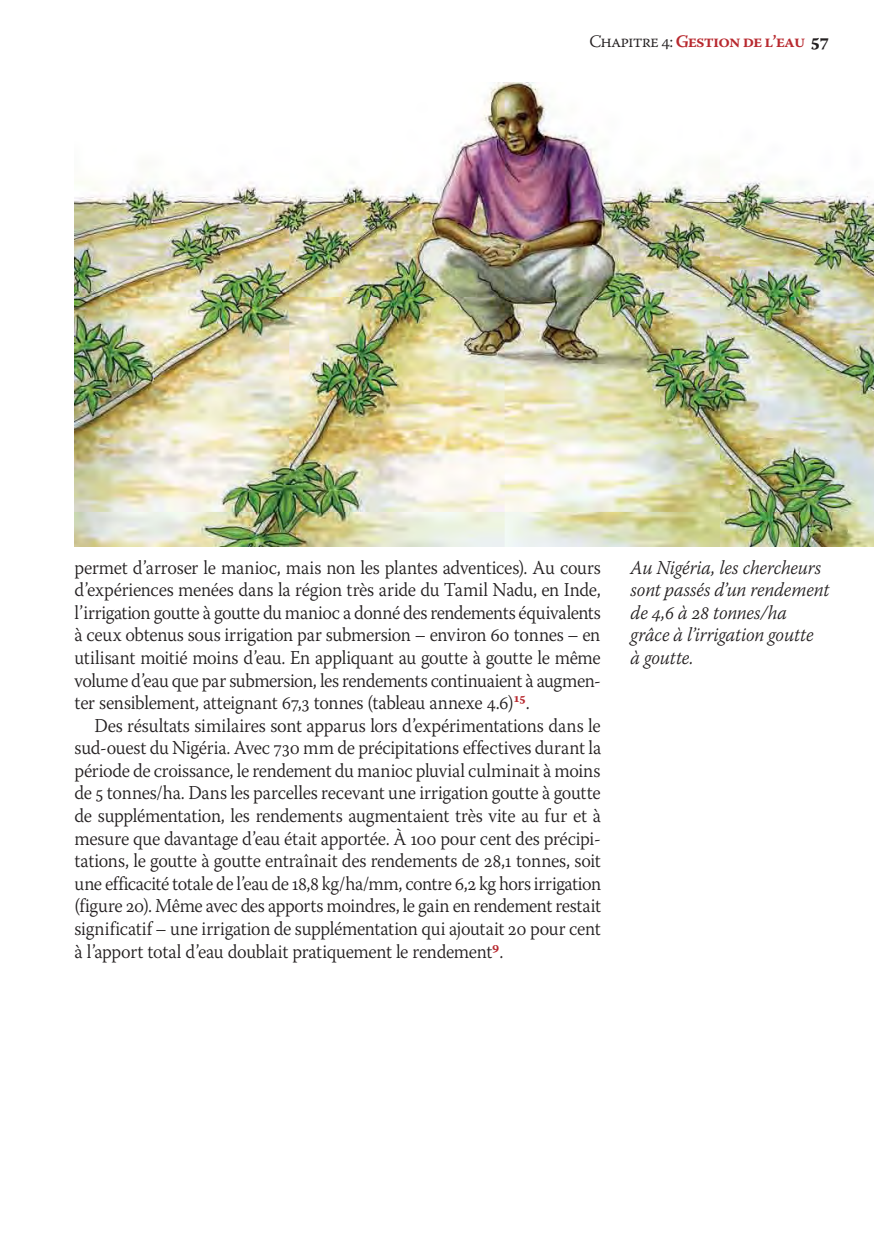
<style>
.page{position:relative;width:874px;height:1241px;background:#fff}
.page>*{position:absolute;margin:0;border:0;box-sizing:border-box;transform-origin:0 0}
.t1{font:300 19.6px/22.6px "Warnock Pro";letter-spacing:-.02em;color:#231f20;text-align:justify;scale:.94 1}
.t2{font:italic 300 19.6px/22.6px "Warnock Pro";letter-spacing:-.005em;color:#231f20;scale:.94 1}
.t3{font:600 17.5px "Warnock Pro";letter-spacing:-.05em;color:#b8292f}
.s1{font-weight:300;color:#231f20}
.s2{font-weight:700;font-size:19.25px;color:#231f20}
</style>
<div class="page">
<img style="left:75px;top:82px;width:798px;height:464px">
<p class="t3" style="left:589px;top:34px;width:241px"><span class="s1">Chapitre 4:</span> Gestion de l’eau <span class="s2">57</span></p>
<p class="t1" style="left:75px;top:558px;width:561px">permet d’arroser le manioc, mais non les plantes adventices). Au cours d’expériences menées dans la région très aride du Tamil Nadu, en Inde, l’irrigation goutte à goutte du manioc a donné des rendements équivalents à ceux obtenus sous irrigation par submersion – environ 60 tonnes – en utilisant moitié moins d’eau. En appliquant au goutte à goutte le même volume d’eau que par submersion, les rendements continuaient à augmen&shy;ter sensiblement, atteignant 67,3 tonnes (tableau annexe 4.6)<sup>15</sup>.</p>
<p class="t1" style="left:75px;top:716px;width:561px;text-indent:20px">Des résultats similaires sont apparus lors d’expérimentations dans le sud-ouest du Nigéria. Avec 730 mm de précipitations effectives durant la période de croissance, le rendement du manioc pluvial culminait à moins de 5 tonnes/ha. Dans les parcelles recevant une irrigation goutte à goutte de supplémentation, les rendements augmentaient très vite au fur et à mesure que davantage d’eau était apportée. À 100 pour cent des précipi&shy;tations, le goutte à goutte entraînait des rendements de 28,1 tonnes, soit une efficacité totale de l’eau de 18,8 kg/ha/mm, contre 6,2 kg hors irrigation (figure 20). Même avec des apports moindres, le gain en rendement restait significatif – une irrigation de supplémentation qui ajoutait 20 pour cent à l’apport total d’eau doublait pratiquement le rendement<sup>9</sup>.</p>
<p class="t2" style="left:630px;top:558px;width:213px">Au Nigéria, les chercheurs sont passés d’un rendement de 4,6 à 28 tonnes/ha grâce à l’irrigation goutte<br>à goutte.</p>
</div>
